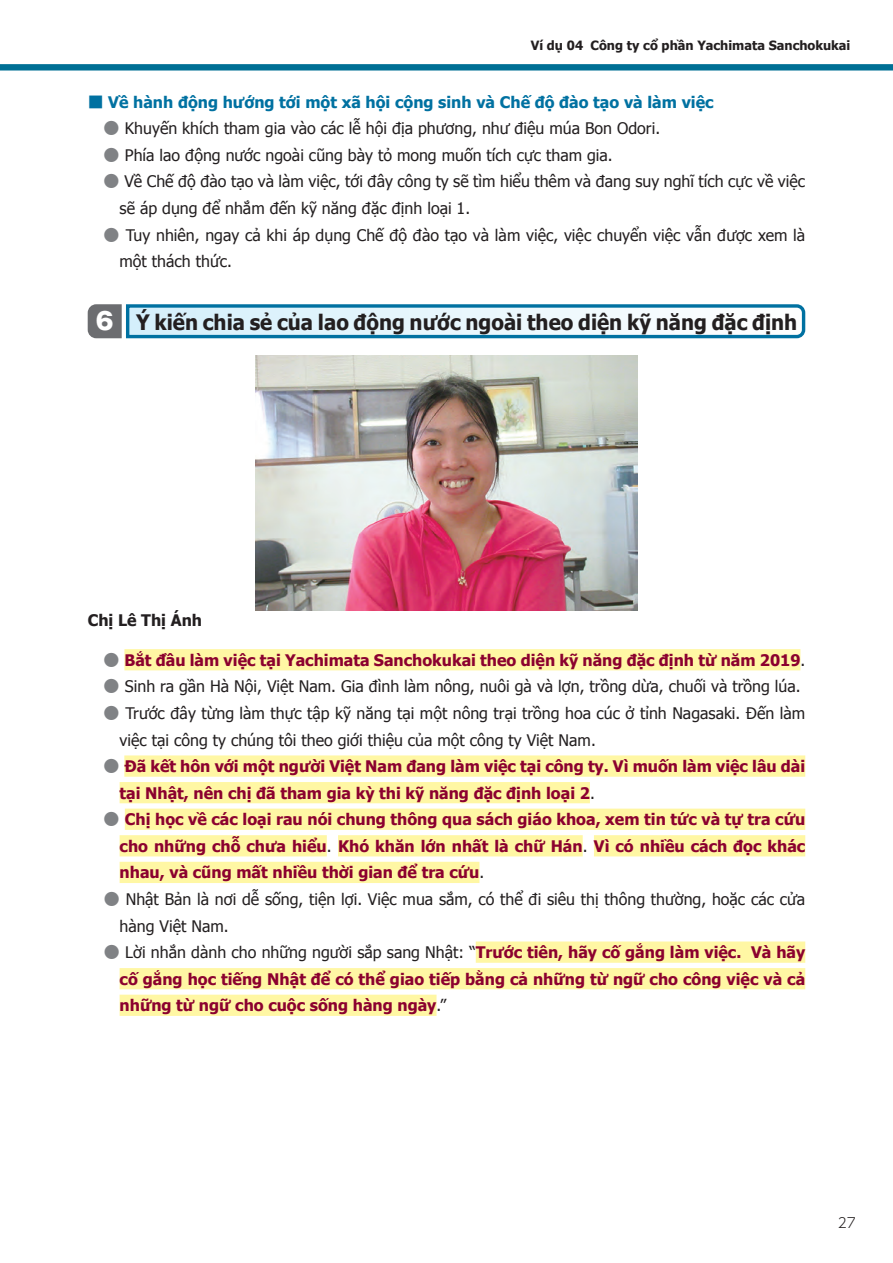
<style>
.page{position:relative;width:893px;height:1263px;background:#fff}
.page>*{position:absolute;margin:0;border:0;box-sizing:border-box;transform-origin:0 0}
.t1{font:700 21.3px "Tahoma";color:#231f20;scale:.96 1}
.t2{font:15.9px/26.5px "Tahoma";color:#231f20}
.t3{font:700 15.9px/26.5px "Tahoma";color:#8b012f;text-align:justify}
.t4{font:700 15.9px "Tahoma";color:#0071a1}
.t5{font:700 15.9px "Tahoma";color:#231f20}
.t6{font:300 13.8px "UD Shin Go Pro";color:#231f20}
.t7{font:700 12.75px "Tahoma";color:#231f20}
.s1{font-family:"Koz Min Pr 6 N";font-weight:400}
.s2{font-family:"UD Shin Go Pro";font-weight:500;color:#808285}
.s3{font-family:"Gothic MB101 Pro";font-weight:800;font-size:23.4px;color:#fff}
.s4{font-weight:400;color:#231f20}
</style>
<div class="page">
<div style="left:0;top:64px;width:893px;height:7px;background:#007095"></div>
<div style="left:124px;top:649px;width:676px;height:21px;background:#fff7a4"></div>
<div style="left:124px;top:755px;width:681px;height:22px;background:#fff7a4"></div>
<div style="left:120px;top:782px;width:470px;height:21px;background:#fff7a4"></div>
<div style="left:125px;top:809px;width:680px;height:21px;background:#fff7a4"></div>
<div style="left:120px;top:835px;width:207px;height:21px;background:#fff7a4"></div>
<div style="left:338px;top:835px;width:245px;height:21px;background:#fff7a4"></div>
<div style="left:594px;top:835px;width:211px;height:21px;background:#fff7a4"></div>
<div style="left:120px;top:862px;width:359px;height:21px;background:#fff7a4"></div>
<div style="left:476px;top:941px;width:329px;height:22px;background:#fff7a4"></div>
<div style="left:120px;top:968px;width:685px;height:21px;background:#fff7a4"></div>
<div style="left:120px;top:995px;width:317px;height:21px;background:#fff7a4"></div>
<svg style="left:88px;top:304px;width:718px;height:35px"></svg>
<img style="left:255px;top:355px;width:383px;height:255px">
<p class="t7" style="left:531px;top:36px;width:321px">Ví dụ 04 Công ty cổ phần Yachimata Sanchokukai</p>
<p class="t4" style="left:88px;top:91px;width:627px"><span class="s1">■</span> Về hành động hướng tới một xã hội cộng sinh và Chế độ đào tạo và làm việc</p>
<p class="t2" style="left:104px;top:114px;width:558px"><span class="s2">●</span> Khuyến khích tham gia vào các lễ hội địa phương, như điệu múa Bon Odori.</p>
<p class="t2" style="left:104px;top:141px;width:511px"><span class="s2">●</span> Phía lao động nước ngoài cũng bày tỏ mong muốn tích cực tham gia.</p>
<p class="t2" style="left:120px;top:168px;width:687px;text-indent:-16px"><span class="s2">●</span> Về Chế độ đào tạo và làm việc, tới đây công ty sẽ tìm hiểu thêm và đang suy nghĩ tích cực về việc sẽ áp dụng để nhắm đến kỹ năng đặc định loại 1.</p>
<p class="t2" style="left:120px;top:221px;width:687px;text-indent:-16px"><span class="s2">●</span> Tuy nhiên, ngay cả khi áp dụng Chế độ đào tạo và làm việc, việc chuyển việc vẫn được xem là một thách thức.</p>
<h1 class="t1" style="left:96px;top:308px;width:732px"><span class="s3">6</span> Ý kiến chia sẻ của lao động nước ngoài theo diện kỹ năng đặc định</h1>
<p class="t5" style="left:88px;top:609px;width:116px">Chị Lê Thị Ánh</p>
<p class="t3" style="left:104px;top:646px;width:703px"><span class="s2">●</span> Bắt đầu làm việc tại Yachimata Sanchokukai theo diện kỹ năng đặc định từ năm 2019<span class="s4">.</span></p>
<p class="t2" style="left:104px;top:672px;width:698px"><span class="s2">●</span> Sinh ra gần Hà Nội, Việt Nam. Gia đình làm nông, nuôi gà và lợn, trồng dừa, chuối và trồng lúa.</p>
<p class="t2" style="left:120px;top:699px;width:687px;text-indent:-16px"><span class="s2">●</span> Trước đây từng làm thực tập kỹ năng tại một nông trại trồng hoa cúc ở tỉnh Nagasaki. Đến làm việc tại công ty chúng tôi theo giới thiệu của một công ty Việt Nam.</p>
<p class="t3" style="left:120px;top:752px;width:687px;text-indent:-16px"><span class="s2">●</span> Đã kết hôn với một người Việt Nam đang làm việc tại công ty. Vì muốn làm việc lâu dài tại Nhật, nên chị đã tham gia kỳ thi kỹ năng đặc định loại 2<span class="s4">.</span></p>
<p class="t3" style="left:120px;top:805px;width:687px;text-indent:-16px"><span class="s2">●</span> Chị học về các loại rau nói chung thông qua sách giáo khoa, xem tin tức và tự tra cứu cho những chỗ chưa hiểu<span class="s4">.</span> Khó khăn lớn nhất là chữ Hán<span class="s4">.</span> Vì có nhiều cách đọc khác nhau, và cũng mất nhiều thời gian để tra cứu<span class="s4">.</span></p>
<p class="t2" style="left:120px;top:885px;width:687px;text-indent:-16px"><span class="s2">●</span> Nhật Bản là nơi dễ sống, tiện lợi. Việc mua sắm, có thể đi siêu thị thông thường, hoặc các cửa hàng Việt Nam.</p>
<p class="t3" style="left:120px;top:938px;width:687px;text-indent:-16px"><span class="s2">●</span> <span class="s4">Lời nhắn dành cho những người sắp sang Nhật: “</span>Trước tiên, hãy cố gắng làm việc. Và hãy cố gắng học tiếng Nhật để có thể giao tiếp bằng cả những từ ngữ cho công việc và cả những từ ngữ cho cuộc sống hàng ngày<span class="s4">.”</span></p>
<p class="t6" style="left:838px;top:1212px;width:20px">27</p>
</div>
